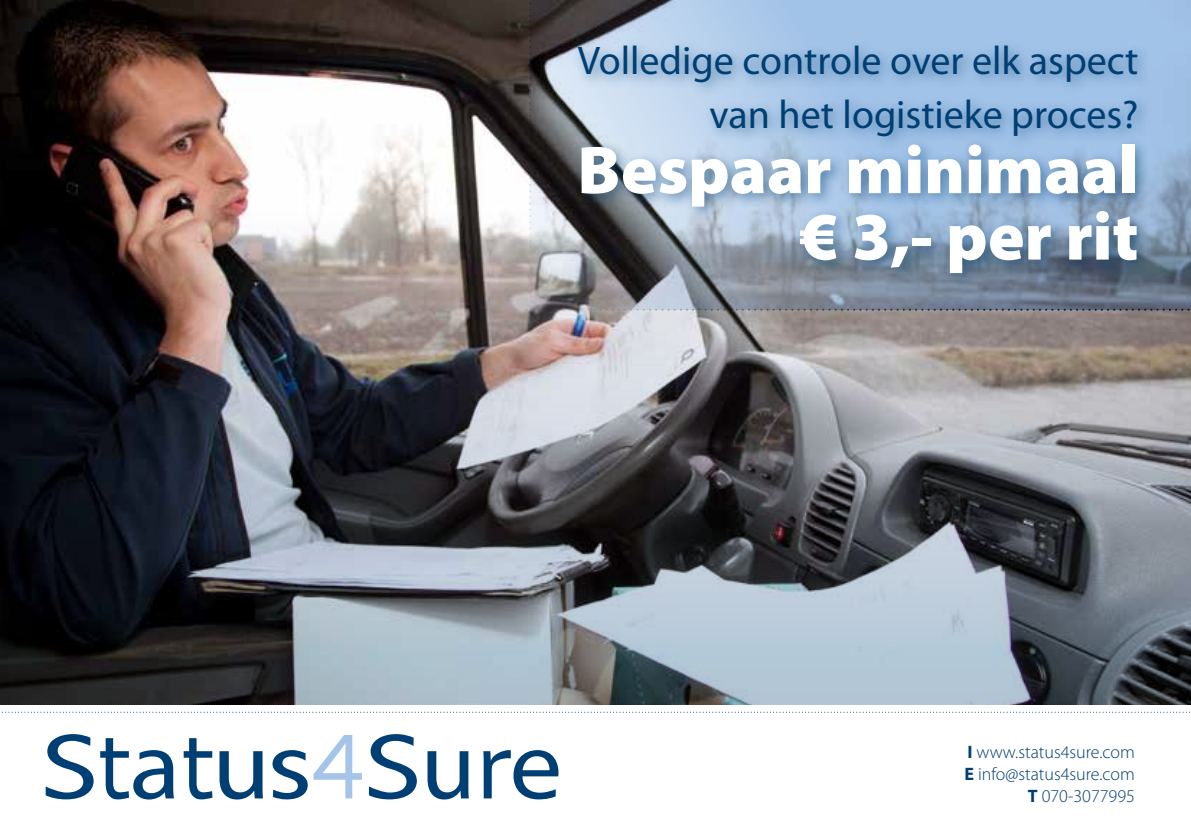
<style>
.page{position:relative;width:1191px;height:840px;background:#fff}
.page>*{position:absolute;margin:0;border:0;box-sizing:border-box;transform-origin:0 0}
.t1{font:900 68px/66.4px "Myriad Pro";color:#fff;text-align:right}
.t2{font:40px/54px "Myriad Pro";color:#003f73;text-align:right}
.t3{font:300 18px/22px "Myriad Pro";color:#003f73;text-align:right}
.s1{font-weight:700}
</style>
<div class="page">
<img style="left:0;top:0;width:529px;height:209px">
<img style="left:0;top:209px;width:1191px;height:495px">
<svg style="left:2px;top:711px;width:1188px;height:1px"></svg>
<svg style="left:369px;top:734px;width:48px;height:65px"></svg>
<svg style="left:46px;top:734px;width:48px;height:65px"></svg>
<svg style="left:184px;top:738px;width:28px;height:61px"></svg>
<svg style="left:219px;top:751px;width:44px;height:48px"></svg>
<svg style="left:427px;top:751px;width:42px;height:48px"></svg>
<svg style="left:483px;top:750px;width:75px;height:49px"></svg>
<svg style="left:100px;top:738px;width:74px;height:61px"></svg>
<svg style="left:272px;top:735px;width:90px;height:64px"></svg>
<svg style="left:529px;top:0;width:662px;height:310px;background:#899ab0"></svg>
<div style="left:571px;top:38px;width:581px;height:251px;background:#003f73;opacity:.5"></div>
<p class="t2" style="left:577px;top:34px;width:562px">Volledige controle over elk aspect van het logistieke proces?</p>
<h1 class="t1" style="left:577px;top:138px;width:562px">Bespaar minimaal € 3,- per rit</h1>
<p class="t3" style="left:964px;top:741px;width:172px"><span class="s1">I</span> www.status4sure.com<br><span class="s1">E</span> info@status4sure.com<br><span class="s1">T</span> 070-3077995</p>
</div>
